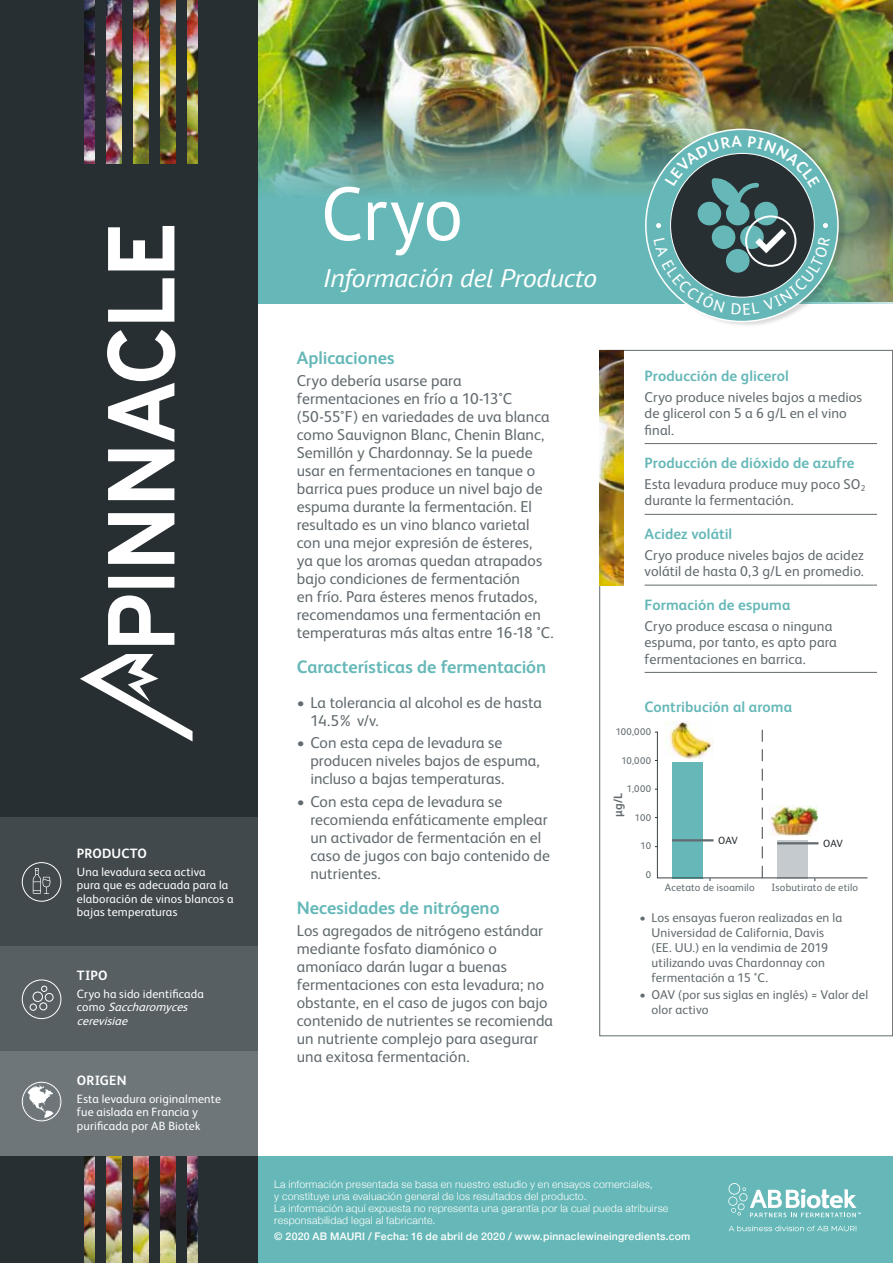
<style>
.page{position:relative;width:893px;height:1263px;background:#fff}
.page>*{position:absolute;margin:0;border:0;box-sizing:border-box;transform-origin:0 0}
.t1{font:75px "PT Sans";color:#fff}
.t2{font:italic 25.5px "PT Sans";letter-spacing:-.02em;color:#fff;scale:1.1 1}
.t3{font:700 18px "FS Albert";letter-spacing:-.005em;color:#66b8b8}
.t4{font:15.75px/18px "FS Albert";color:#626b6f}
.t5{font:700 15px "FS Albert";letter-spacing:.005em;color:#66b8b8}
.t6{font:14.25px/16.5px "FS Albert";letter-spacing:.005em;color:#626b6f}
.t7{font:700 13.5px "FS Albert";letter-spacing:.01em;color:#fff}
.t8{font:12.75px/15px "FS Albert";letter-spacing:.01em;color:#626b6f}
.t9{font:12px/13.5px "FS Albert";letter-spacing:.015em;color:#fff}
.t10{font:700 12px "FS Albert";color:#626b6f}
.t11{font:300 10.5px/12px "Helvetica Neue";letter-spacing:.02em;color:#fff}
.t12{font:500 10.5px "Helvetica Neue";letter-spacing:.02em;color:#fff}
.t13{font:10.5px "FS Albert";letter-spacing:.015em;color:#626b6f}
.t14{font:10.5px "FS Albert";letter-spacing:-.01em;color:#282f32}
.t15{font:9.75px "FS Albert";letter-spacing:.04em;color:#626b6f}
.s1{font-style:italic}
.s2{font-family:"Consolas"}
</style>
<div class="page">
<div style="left:242px;top:0;width:651px;height:304px;background:#66b8b8"></div>
<img style="left:258px;top:0;width:635px;height:198px">
<div style="left:0;top:1016px;width:258px;height:247px;background:#6e767a"></div>
<div style="left:0;top:817px;width:258px;height:129px;background:#41494c"></div>
<div style="left:0;top:946px;width:258px;height:105px;background:#575f63"></div>
<div style="left:22px;top:862px;width:39px;height:40px;border:1px solid #fff;border-radius:50%"></div>
<svg style="left:33px;top:868px;width:18px;height:26px"></svg>
<div style="left:22px;top:979px;width:39px;height:40px;border:1px solid #fff;border-radius:50%"></div>
<svg style="left:41px;top:986px;width:6px;height:6px"></svg>
<div style="left:45px;top:993px;width:8px;height:9px;border:1px solid #fff;border-radius:50%"></div>
<div style="left:30px;top:1003px;width:7px;height:8px;border:1px solid #fff;border-radius:50%"></div>
<div style="left:33px;top:992px;width:10px;height:10px;border:1px solid #fff;border-radius:50%"></div>
<div style="left:39px;top:1002px;width:8px;height:8px;border:1px solid #fff;border-radius:50%"></div>
<div style="left:22px;top:1082px;width:39px;height:39px;border:1px solid #fff;border-radius:50%"></div>
<svg style="left:23px;top:1083px;width:37px;height:37px"></svg>
<div style="left:647px;top:127px;width:201px;height:200px;background:#000;opacity:.15"></div>
<svg style="left:646px;top:129px;width:192px;height:193px"></svg>
<hr style="left:645px;top:443px;width:232px;height:1px;background:#626b6f">
<hr style="left:645px;top:514px;width:232px;height:1px;background:#626b6f">
<hr style="left:645px;top:585px;width:232px;height:1px;background:#626b6f">
<hr style="left:645px;top:672px;width:232px;height:1px;background:#626b6f">
<img style="left:600px;top:350px;width:23px;height:235px">
<div style="left:0;top:1157px;width:893px;height:106px;background:#66b8b8"></div>
<div style="left:0;top:0;width:258px;height:817px;background:#282f32"></div>
<svg style="left:80px;top:226px;width:113px;height:515px"></svg>
<img style="left:85px;top:0;width:113px;height:164px">
<div style="left:95px;top:0;width:11px;height:164px;background:#282f32"></div>
<div style="left:122px;top:0;width:11px;height:164px;background:#282f32"></div>
<div style="left:149px;top:0;width:11px;height:164px;background:#282f32"></div>
<div style="left:176px;top:0;width:11px;height:164px;background:#282f32"></div>
<div style="left:0;top:1157px;width:258px;height:106px;background:#282f32"></div>
<img style="left:85px;top:1157px;width:113px;height:106px">
<div style="left:176px;top:1157px;width:11px;height:106px;background:#282f32"></div>
<div style="left:149px;top:1157px;width:11px;height:106px;background:#282f32"></div>
<div style="left:122px;top:1157px;width:11px;height:106px;background:#282f32"></div>
<div style="left:95px;top:1157px;width:11px;height:106px;background:#282f32"></div>
<svg style="left:728px;top:1225px;width:128px;height:6px"></svg>
<svg style="left:728px;top:1183px;width:133px;height:34px"></svg>
<svg style="left:655px;top:730px;width:213px;height:151px"></svg>
<hr style="left:672px;top:839px;width:41px;height:2px;background:#626b6f">
<hr style="left:777px;top:842px;width:41px;height:2px;background:#626b6f">
<img style="left:665px;top:722px;width:48px;height:36px">
<img style="left:770px;top:805px;width:47px;height:30px">
<svg style="left:654px;top:136px;width:176px;height:179px"></svg>
<p class="t7" style="left:77px;top:844px;width:72px">PRODUCTO</p>
<p class="t9" style="left:77px;top:864px;width:158px">Una levadura seca activa<br>pura que es adecuada para la elaboración de vinos blancos a bajas temperaturas</p>
<p class="t7" style="left:77px;top:966px;width:32px">TIPO</p>
<p class="t9" style="left:77px;top:986px;width:129px">Cryo ha sido identificada c o m o <span class="s1">Saccharomyces cerevisiae</span></p>
<p class="t7" style="left:77px;top:1071px;width:51px">ORIGEN</p>
<p class="t9" style="left:77px;top:1091px;width:146px">Esta levadura originalmente fue aislada en Francia y purificada por AB Biotek</p>
<h1 class="t1" style="left:321px;top:166px;width:144px">Cryo</h1>
<h2 class="t2" style="left:323px;top:262px;width:251px">Información del Producto</h2>
<p class="t3" style="left:297px;top:345px;width:99px">Aplicaciones</p>
<p class="t4" style="left:297px;top:371px;width:258px">Cryo debería usarse para fermentaciones en frío a 10-13°C (50-55°F) en variedades de uva blanca como Sauvignon Blanc, Chenin Blanc, Semillón y Chardonnay. Se la puede usar en fermentaciones en tanque o barrica pues produce un nivel bajo de espuma durante la fermentación. El resultado es un vino blanco varietal con una mejor expresión de ésteres,<br>ya que los aromas quedan atrapados bajo condiciones de fermentación<br>en frío. Para ésteres menos frutados, recomendamos una fermentación en temperaturas más altas entre 16-18 °C.</p>
<p class="t3" style="left:297px;top:655px;width:251px">Características de fermentación</p>
<p class="t4" style="left:310px;top:693px;width:233px;text-indent:-13px">• La tolerancia al alcohol es de hasta<br>14.5% v/v.</p>
<p class="t4" style="left:310px;top:733px;width:231px;text-indent:-13px">• Con esta cepa de levadura se producen niveles bajos de espuma, incluso a bajas temperaturas.</p>
<p class="t4" style="left:310px;top:791px;width:241px;text-indent:-13px">• Con esta cepa de levadura se recomienda enfáticamente emplear un activador de fermentación en el caso de jugos con bajo contenido de nutrientes.</p>
<p class="t3" style="left:297px;top:895px;width:204px">Necesidades de nitrógeno</p>
<p class="t4" style="left:297px;top:921px;width:258px">Los agregados de nitrógeno estándar mediante fosfato diamónico o amoníaco darán lugar a buenas fermentaciones con esta levadura; no obstante, en el caso de jugos con bajo contenido de nutrientes se recomienda un nutriente complejo para asegurar una exitosa fermentación.</p>
<p class="t5" style="left:645px;top:366px;width:146px">Producción de glicerol</p>
<p class="t6" style="left:645px;top:388px;width:219px">Cryo produce niveles bajos a medios de glicerol con 5 a 6 g/L en el vino final.</p>
<p class="t5" style="left:645px;top:453px;width:211px">Producción de dióxido de azufre</p>
<p class="t6" style="left:645px;top:475px;width:222px">Esta levadura produce muy poco SO<sub>2 </sub>durante la fermentación.</p>
<p class="t5" style="left:645px;top:524px;width:89px">Acidez volátil</p>
<p class="t6" style="left:645px;top:546px;width:221px">Cryo produce niveles bajos de acidez volátil de hasta 0,3 g/L en promedio.</p>
<p class="t5" style="left:645px;top:594px;width:147px">Formación de espuma</p>
<p class="t6" style="left:645px;top:617px;width:194px">Cryo produce escasa o ninguna espuma, por tanto, es apto para fermentaciones en barrica.</p>
<p class="t5" style="left:645px;top:697px;width:149px">Contribución al aroma</p>
<p class="t15" style="left:616px;top:725px;width:37px">100,000</p>
<p class="t15" style="left:621px;top:754px;width:31px">10,000</p>
<p class="t15" style="left:627px;top:782px;width:26px">1,000</p>
<p class="t15" style="left:635px;top:811px;width:18px">100</p>
<p class="t10" style="left:610px;top:817px;width:25px;rotate:-90deg"><span class="s2">µ</span>g/L</p>
<p class="t15" style="left:641px;top:839px;width:12px">10</p>
<p class="t15" style="left:646px;top:868px;width:7px">0</p>
<p class="t14" style="left:718px;top:833px;width:21px">OAV</p>
<p class="t14" style="left:823px;top:836px;width:21px">OAV</p>
<p class="t13" style="left:665px;top:880px;width:91px">Acetato de isoamilo</p>
<p class="t13" style="left:771px;top:880px;width:88px">Isobutirato de etilo</p>
<p class="t8" style="left:652px;top:910px;width:192px;text-indent:-12px">• Los ensayas fueron realizadas en la<br>Universidad de California, Davis (EE. UU.) en la vendimia de 2019 utilizando uvas Chardonnay con fermentación a 15 °C.</p>
<p class="t8" style="left:652px;top:987px;width:218px;text-indent:-12px">• OAV (por sus siglas en inglés) = Valor del olor activo</p>
<p class="t11" style="left:274px;top:1177px;width:396px">La información presentada se basa en nuestro estudio y en ensayos comerciales,<br>y constituye una evaluación general de los resultados del producto.<br>La información aquí expuesta no representa una garantía por la cual pueda atribuirse responsabilidad legal al fabricante.</p>
<p class="t12" style="left:274px;top:1228px;width:418px">© 2020 AB MAURI / Fecha: 16 de abril de 2020 / www.pinnaclewineingredients.com</p>
</div>
